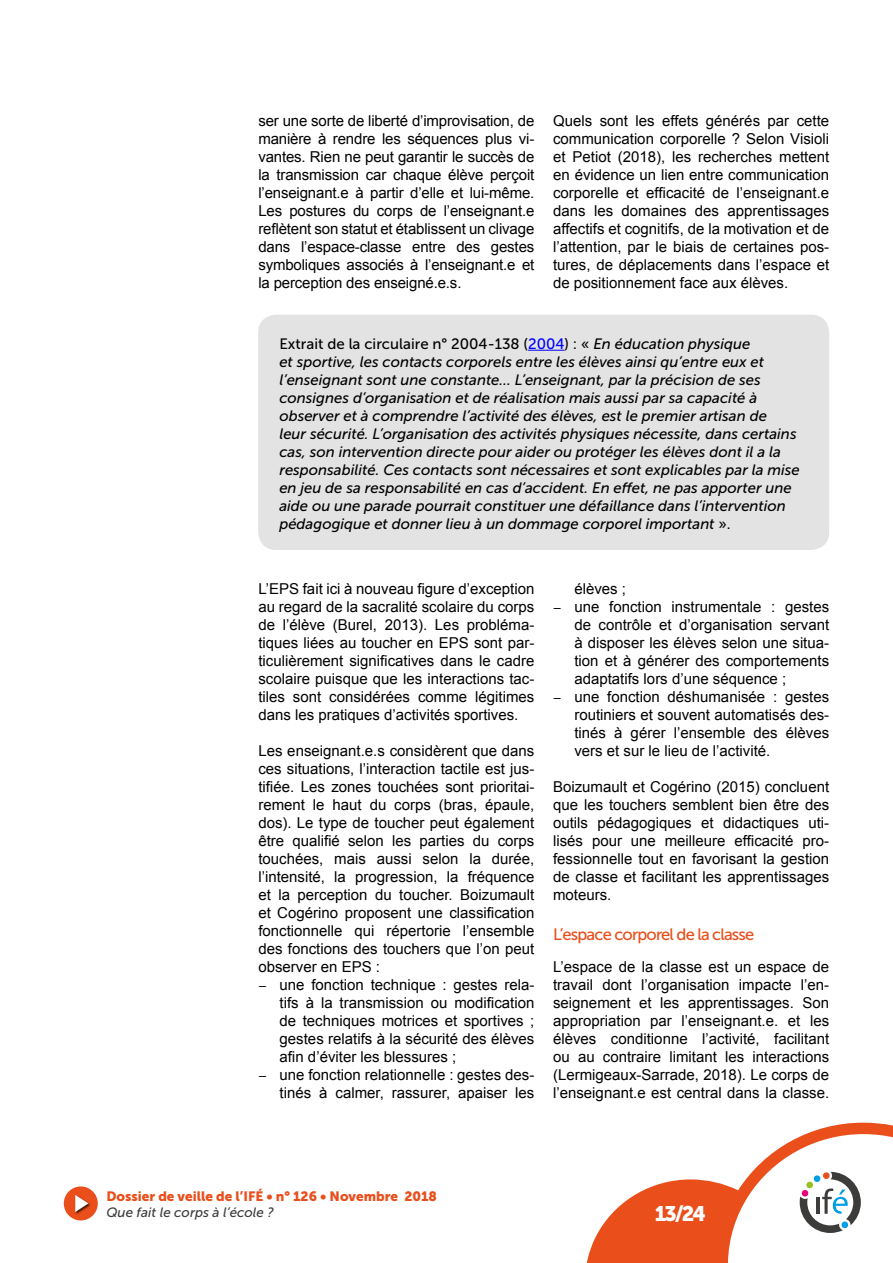
<style>
.page{position:relative;width:893px;height:1263px;background:#fff}
.page>*{position:absolute;margin:0;border:0;box-sizing:border-box;transform-origin:0 0}
.t1{font:21px "Museo Sans 900";color:#fff}
.Corps{font:16.5px "Museo Sans 500";letter-spacing:-.05em;color:#e94e1b}
.Corps-2{font:15px/18px "Arial";color:#000;text-align:justify}
.Encadré{font:italic 15px/18px "Museo Sans 500";color:#000}
.t2{font:13.5px "Museo Sans 900";color:#e94e1b}
.t3{font:italic 13.5px "Museo Sans 500";color:#3c3c3b}
.s1{font-style:normal}
.s2{font-style:normal;color:#00f}
</style>
<div class="page">
<div style="left:64px;top:1186px;width:34px;height:34px;background:#e94e1b;border-radius:50%"></div>
<div style="left:75px;top:1194px;width:17px;height:21px;background:#000;opacity:.75"></div>
<svg style="left:75px;top:1195px;width:13px;height:17px"></svg>
<svg style="left:587px;top:1123px;width:306px;height:140px"></svg>
<div style="left:806px;top:1181px;width:7px;height:7px;background:#95c11f;border-radius:50%"></div>
<div style="left:814px;top:1175px;width:6px;height:7px;background:#009fe3;border-radius:50%"></div>
<div style="left:823px;top:1172px;width:7px;height:7px;background:#e94e1b;border-radius:50%"></div>
<div style="left:841px;top:1221px;width:7px;height:7px;background:#009fe3;border-radius:50%"></div>
<div style="left:801px;top:1190px;width:7px;height:7px;background:#e6007d;border-radius:50%"></div>
<div style="left:258px;top:315px;width:571px;height:235px;background:#e3e3e3;border-radius:18px"></div>
<hr style="left:528px;top:350px;width:36px;height:1px;background:#00f">
<p class="Corps-2" style="left:258px;top:112px;width:278px">ser une sorte de liberté d’improvisation, de manière à rendre les séquences plus vi&shy;vantes. Rien ne peut garantir le succès de la transmission car chaque élève perçoit l’enseignant.e à partir d’elle et lui-même.<br>Les postures du corps de l’enseignant.e reflètent son statut et établissent un clivage dans l’espace-classe entre des gestes symboliques associés à l’enseignant.e et la perception des enseigné.e.s.</p>
<p class="Corps-2" style="left:553px;top:112px;width:278px">Quels sont les effets générés par cette communication corporelle ? Selon Visioli et Petiot (2018), les recherches mettent en évidence un lien entre communication corporelle et efficacité de l’enseignant.e dans les domaines des apprentissages affectifs et cognitifs, de la motivation et de l’attention, par le biais de certaines pos&shy;tures, de déplacements dans l’espace et de positionnement face aux élèves.</p>
<p class="Encadré" style="left:279px;top:335px;width:522px"><span class="s1">Extrait de la circulaire n° 2004-138 (</span><span class="s2">2004</span><span class="s1">) : «</span> En éducation physique<br>et sportive, les contacts corporels entre les élèves ainsi qu’entre eux et l’enseignant sont une constante… L’enseignant, par la précision de ses consignes d’organisation et de réalisation mais aussi par sa capacité à observer et à comprendre l’activité des élèves, est le premier artisan de<br>leur sécurité. L’organisation des activités physiques nécessite, dans certains cas, son intervention directe pour aider ou protéger les élèves dont il a la responsabilité. Ces contacts sont nécessaires et sont explicables par la mise en jeu de sa responsabilité en cas d’accident. En effet, ne pas apporter une aide ou une parade pourrait constituer une défaillance dans l’intervention pédagogique et donner lieu à un dommage corporel important <span class="s1">».</span></p>
<p class="Corps-2" style="left:258px;top:580px;width:278px">L’EPS fait ici à nouveau figure d’exception au regard de la sacralité scolaire du corps de l’élève (Burel, 2013). Les probléma&shy;tiques liées au toucher en EPS sont par&shy;ticulièrement significatives dans le cadre scolaire puisque que les interactions tac&shy;tiles sont considérées comme légitimes dans les pratiques d’activités sportives.</p>
<p class="Corps-2" style="left:258px;top:742px;width:278px">Les enseignant.e.s considèrent que dans ces situations, l’interaction tactile est jus&shy;tifiée. Les zones touchées sont prioritai&shy;rement le haut du corps (bras, épaule, dos). Le type de toucher peut également être qualifié selon les parties du corps touchées, mais aussi selon la durée, l’intensité, la progression, la fréquence et la perception du toucher. Boizumault et Cogérino proposent une classification fonctionnelle qui répertorie l’ensemble des fonctions des touchers que l’on peut observer en EPS :</p>
<p class="Corps-2" style="left:280px;top:976px;width:256px;text-indent:-21px">− une fonction technique : gestes rela&shy;tifs à la transmission ou modification de techniques motrices et sportives ; gestes relatifs à la sécurité des élèves afin d’éviter les blessures ;</p>
<p class="Corps-2" style="left:258px;top:1066px;width:278px;text-align:right">− une fonction relationnelle : gestes des&shy;tinés à calmer, rassurer, apaiser les</p>
<p class="Corps-2" style="left:574px;top:580px;width:53px">élèves ;</p>
<p class="Corps-2" style="left:574px;top:598px;width:256px;text-indent:-21px">− une fonction instrumentale : gestes de contrôle et d’organisation servant à disposer les élèves selon une situa&shy;tion et à générer des comportements adaptatifs lors d’une séquence ;</p>
<p class="Corps-2" style="left:574px;top:688px;width:256px;text-indent:-21px">− une fonction déshumanisée : gestes routiniers et souvent automatisés des&shy;tinés à gérer l’ensemble des élèves vers et sur le lieu de l’activité.</p>
<p class="Corps-2" style="left:553px;top:778px;width:278px">Boizumault et Cogérino (2015) concluent que les touchers semblent bien être des outils pédagogiques et didactiques uti&shy;lisés pour une meilleure efficacité pro&shy;fessionnelle tout en favorisant la gestion de classe et facilitant les apprentissages moteurs.</p>
<p class="Corps" style="left:553px;top:925px;width:203px">L’espace corporel de la classe</p>
<p class="Corps-2" style="left:553px;top:958px;width:278px">L’espace de la classe est un espace de travail dont l’organisation impacte l’en&shy;seignement et les apprentissages. Son appropriation par l’enseignant.e. et les élèves conditionne l’activité, facilitant ou au contraire limitant les interactions (Lermigeaux-Sarrade, 2018). Le corps de l’enseignant.e est central dans la classe.</p>
<p class="t2" style="left:106px;top:1188px;width:332px">Dossier de veille de l’IFÉ • n° 126 • Novembre 2018</p>
<p class="t3" style="left:106px;top:1205px;width:169px">Que fait le corps à l’école ?</p>
<h1 class="t1" style="left:655px;top:1202px;width:53px">13/24</h1>
</div>
